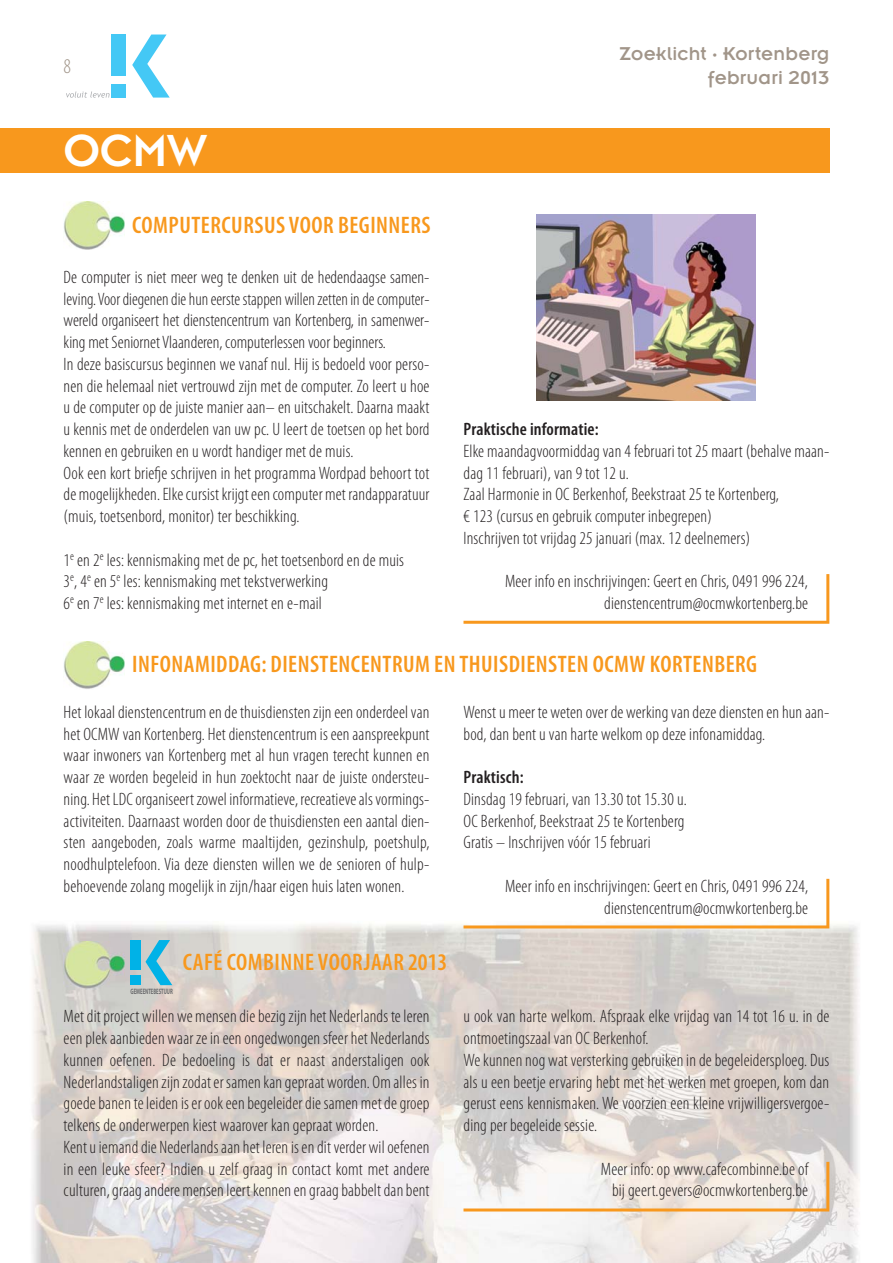
<style>
.page{position:relative;width:893px;height:1263px;background:#fff}
.page>*{position:absolute;margin:0;border:0;box-sizing:border-box;transform-origin:0 0}
.t1{font:49.5px "Insignia LT Std";color:#fff}
.t2{font:600 condensed 24px "Myriad Pro";letter-spacing:.02em;color:#f8981d}
.t3{font:300 condensed 21px "Myriad Pro";color:#a19589}
.t4{font:20.4px/24.6px "Insignia LT Std";letter-spacing:.015em;color:#a19589;text-align:right}
.t5{font:300 condensed 18px/21.8px "Myriad Pro";letter-spacing:.01em;color:#231f20}
.t6{font:600 condensed 18px "Myriad Pro";letter-spacing:.01em;color:#231f20}
.t7{font:700 7.8px "Myriad Pro";color:#6d6e70;scale:.6 1}
</style>
<div class="page">
<svg style="left:132px;top:35px;width:38px;height:63px"></svg>
<div style="left:112px;top:84px;width:14px;height:14px;background:#44c8f5"></div>
<div style="left:112px;top:35px;width:14px;height:41px;background:#44c8f5"></div>
<svg style="left:66px;top:91px;width:43px;height:7px"></svg>
<img style="left:32px;top:921px;width:828px;height:342px">
<svg style="left:145px;top:940px;width:27px;height:45px"></svg>
<div style="left:131px;top:976px;width:10px;height:9px;background:#00b2e7"></div>
<div style="left:131px;top:940px;width:10px;height:30px;background:#00b2e7"></div>
<img style="left:64px;top:202px;width:60px;height:48px">
<img style="left:64px;top:641px;width:60px;height:48px">
<img style="left:64px;top:941px;width:60px;height:48px">
<div style="left:0;top:128px;width:829px;height:45px;background:#f8981d"></div>
<img style="left:536px;top:215px;width:219px;height:186px">
<svg style="left:463px;top:574px;width:366px;height:50px"></svg>
<svg style="left:463px;top:1162px;width:366px;height:50px"></svg>
<svg style="left:463px;top:879px;width:366px;height:49px"></svg>
<p class="t3" style="left:64px;top:58px;width:9px">8</p>
<h1 class="t1" style="left:64px;top:130px;width:146px">OCMW</h1>
<h2 class="t2" style="left:132px;top:216px;width:300px">COMPUTERCURSUS VOOR BEGINNERS</h2>
<p class="t5" style="left:64px;top:268px;width:367px">De computer is niet meer weg te denken uit de hedendaagse samen&shy;leving. Voor diegenen die hun eerste stappen willen zetten in de computer&shy;wereld organiseert het dienstencentrum van Kortenberg, in samenwer&shy;king met Seniornet Vlaanderen, computerlessen voor beginners.<br>In deze basiscursus beginnen we vanaf nul. Hij is bedoeld voor perso&shy;nen die helemaal niet vertrouwd zijn met de computer. Zo leert u hoe u de computer op de juiste manier aan– en uitschakelt. Daarna maakt u kennis met de onderdelen van uw pc. U leert de toetsen op het bord kennen en gebruiken en u wordt handiger met de muis.<br>Ook een kort briefje schrijven in het programma Wordpad behoort tot de mogelijkheden. Elke cursist krijgt een computer met randapparatuur (muis, toetsenbord, monitor) ter beschikking.</p>
<p class="t5" style="left:64px;top:551px;width:342px">1<sup>e</sup> en 2<sup>e</sup> les: kennismaking met de pc, het toetsenbord en de muis<br>3<sup>e</sup>, 4<sup>e</sup> en 5<sup>e</sup> les: kennismaking met tekstverwerking<br>6<sup>e</sup> en 7<sup>e</sup> les: kennismaking met internet en e-mail</p>
<p class="t4" style="left:619px;top:43px;width:212px">Zoeklicht · Kortenberg februari 2013</p>
<p class="t6" style="left:463px;top:422px;width:137px">Praktische informatie:</p>
<p class="t5" style="left:463px;top:442px;width:367px">Elke maandagvoormiddag van 4 februari tot 25 maart (behalve maan&shy;dag 11 februari), van 9 tot 12 u.<br>Zaal Harmonie in OC Berkenhof, Beekstraat 25 te Kortenberg,<br>€ 123 (cursus en gebruik computer inbegrepen)<br>Inschrijven tot vrijdag 25 januari (max. 12 deelnemers)</p>
<p class="t5" style="left:505px;top:572px;width:305px;text-align:right">Meer info en inschrijvingen: Geert en Chris, 0491 996 224, dienstencentrum@ocmwkortenberg.be</p>
<h2 class="t2" style="left:132px;top:655px;width:626px">INFONAMIDDAG: DIENSTENCENTRUM EN THUISDIENSTEN OCMW KORTENBERG</h2>
<p class="t5" style="left:64px;top:703px;width:367px;text-align:justify">Het lokaal dienstencentrum en de thuisdiensten zijn een onderdeel van het OCMW van Kortenberg. Het dienstencentrum is een aanspreekpunt waar inwoners van Kortenberg met al hun vragen terecht kunnen en waar ze worden begeleid in hun zoektocht naar de juiste ondersteu&shy;ning. Het LDC organiseert zowel informatieve, recreatieve als vormings&shy;activiteiten. Daarnaast worden door de thuisdiensten een aantal dien&shy;sten aangeboden, zoals warme maaltijden, gezinshulp, poetshulp, noodhulptelefoon. Via deze diensten willen we de senioren of hulp&shy;behoevende zolang mogelijk in zijn/haar eigen huis laten wonen.</p>
<p class="t5" style="left:463px;top:703px;width:367px">Wenst u meer te weten over de werking van deze diensten en hun aan&shy;bod, dan bent u van harte welkom op deze infonamiddag.</p>
<p class="t6" style="left:463px;top:770px;width:62px">Praktisch:</p>
<p class="t5" style="left:463px;top:790px;width:225px">Dinsdag 19 februari, van 13.30 tot 15.30 u.<br>OC Berkenhof, Beekstraat 25 te Kortenberg<br>Gratis – Inschrijven vóór 15 februari</p>
<p class="t5" style="left:505px;top:877px;width:304px;text-align:right">Meer info en inschrijvingen: Geert en Chris, 0491 996 224, dienstencentrum@ocmwkortenberg.be</p>
<p class="t7" style="left:131px;top:988px;width:72px">GEMEENTEBESTUUR</p>
<h2 class="t2" style="left:183px;top:952px;width:266px">CAFÉ COMBINNE VOORJAAR 2013</h2>
<p class="t5" style="left:64px;top:1007px;width:367px">Met dit project willen we mensen die bezig zijn het Nederlands te leren een plek aanbieden waar ze in een ongedwongen sfeer het Nederlands kunnen oefenen. De bedoeling is dat er naast anderstaligen ook Nederlandstaligen zijn zodat er samen kan gepraat worden. Om alles in goede banen te leiden is er ook een begeleider die samen met de groep telkens de onderwerpen kiest waarover kan gepraat worden.<br>Kent u iemand die Nederlands aan het leren is en dit verder wil oefenen in een leuke sfeer? Indien u zelf graag in contact komt met andere culturen, graag andere mensen leert kennen en graag babbelt dan bent</p>
<p class="t5" style="left:463px;top:1007px;width:367px">u ook van harte welkom. Afspraak elke vrijdag van 14 tot 16 u. in de ontmoetingszaal van OC Berkenhof.<br>We kunnen nog wat versterking gebruiken in de begeleidersploeg. Dus als u een beetje ervaring hebt met het werken met groepen, kom dan gerust eens kennismaken. We voorzien een kleine vrijwilligersvergoe&shy;ding per begeleide sessie.</p>
<p class="t5" style="left:600px;top:1160px;width:209px;text-align:right">Meer info: op www.cafecombinne.be of bij geert.gevers@ocmwkortenberg.be</p>
</div>
